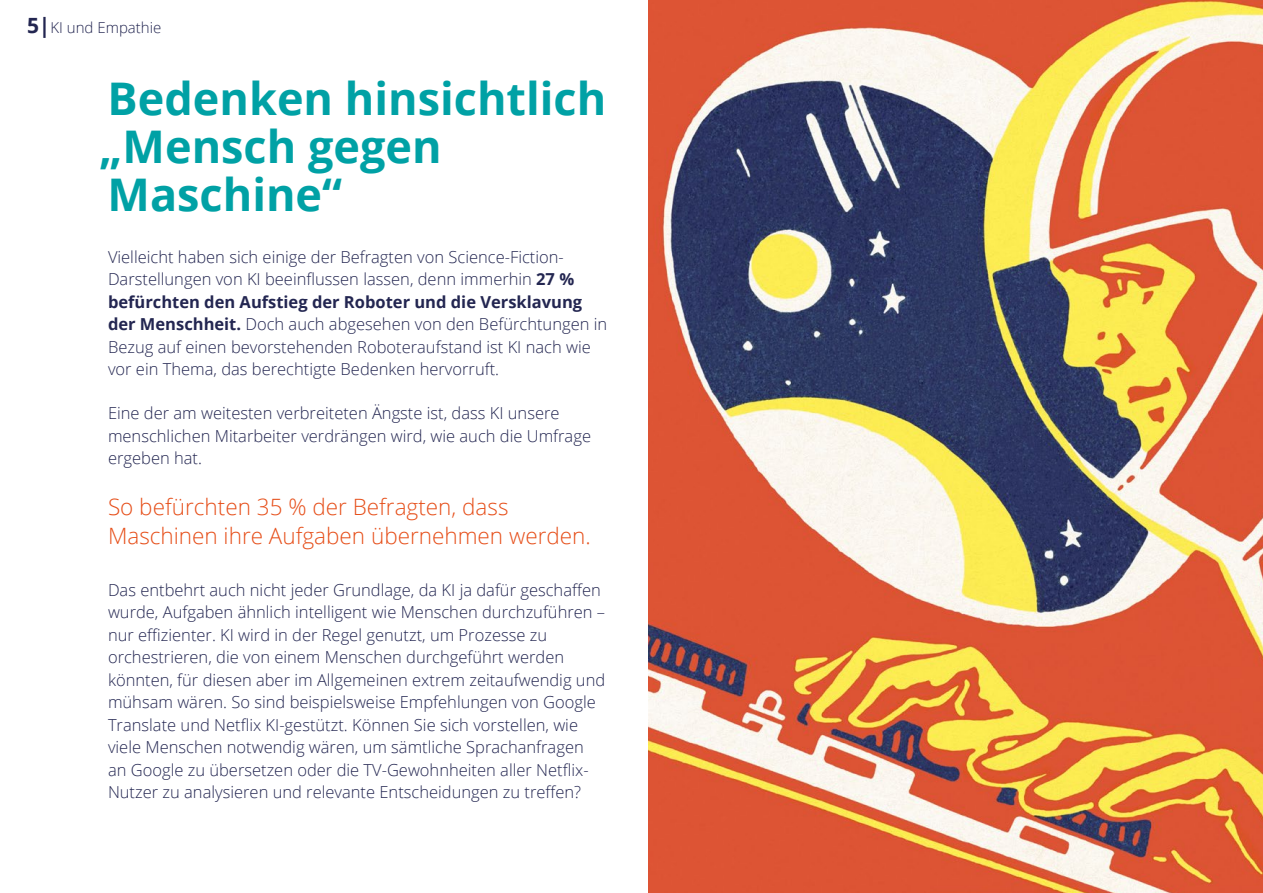
<style>
.page{position:relative;width:1263px;height:893px;background:#fff}
.page>*{position:absolute;margin:0;border:0;box-sizing:border-box;transform-origin:0 0}
.t1{font:700 45px/48px "Open Sans";color:#00a1a5}
.t2{font:300 22.5px/28.5px "Open Sans";color:#e64f1a}
.t3{font:300 16.5px/22.5px "Open Sans";color:#232651}
.t4{font:300 15px "Open Sans";color:#232651}
.s1{font-weight:700;font-size:21px}
.s2{font-weight:700}
</style>
<div class="page">
<img style="left:648px;top:0;width:615px;height:893px">
<p class="t4" style="left:27px;top:17px;width:136px"><span class="s1">5|</span>KI und Empathie</p>
<h1 class="t1" style="left:99px;top:74px;width:508px">Bedenken hinsichtlich „Mensch gegen<br>Maschine“</h1>
<p class="t3" style="left:108px;top:245px;width:501px">Vielleicht haben sich einige der Befragten von Science-Fiction-Darstellungen von KI beeinflussen lassen, denn immerhin <span class="s2">27 % befürchten den Aufstieg der Roboter und die Versklavung der Menschheit.</span> Doch auch abgesehen von den Befürchtungen in Bezug auf einen bevorstehenden Roboteraufstand ist KI nach wie vor ein Thema, das berechtigte Bedenken hervorruft.</p>
<p class="t3" style="left:108px;top:402px;width:484px">Eine der am weitesten verbreiteten Ängste ist, dass KI unsere menschlichen Mitarbeiter verdrängen wird, wie auch die Umfrage ergeben hat.</p>
<h2 class="t2" style="left:108px;top:492px;width:484px">So befürchten 35 % der Befragten, dass<br>Maschinen ihre Aufgaben übernehmen werden.</h2>
<p class="t3" style="left:108px;top:578px;width:499px">Das entbehrt auch nicht jeder Grundlage, da KI ja dafür geschaffen wurde, Aufgaben ähnlich intelligent wie Menschen durchzuführen – nur effizienter. KI wird in der Regel genutzt, um Prozesse zu orchestrieren, die von einem Menschen durchgeführt werden könnten, für diesen aber im Allgemeinen extrem zeitaufwendig und mühsam wären. So sind beispielsweise Empfehlungen von Google Translate und Netflix KI-gestützt. Können Sie sich vorstellen, wie viele Menschen notwendig wären, um sämtliche Sprachanfragen an Google zu übersetzen oder die TV-Gewohnheiten aller Netflix-Nutzer zu analysieren und relevante Entscheidungen zu treffen?</p>
</div>
